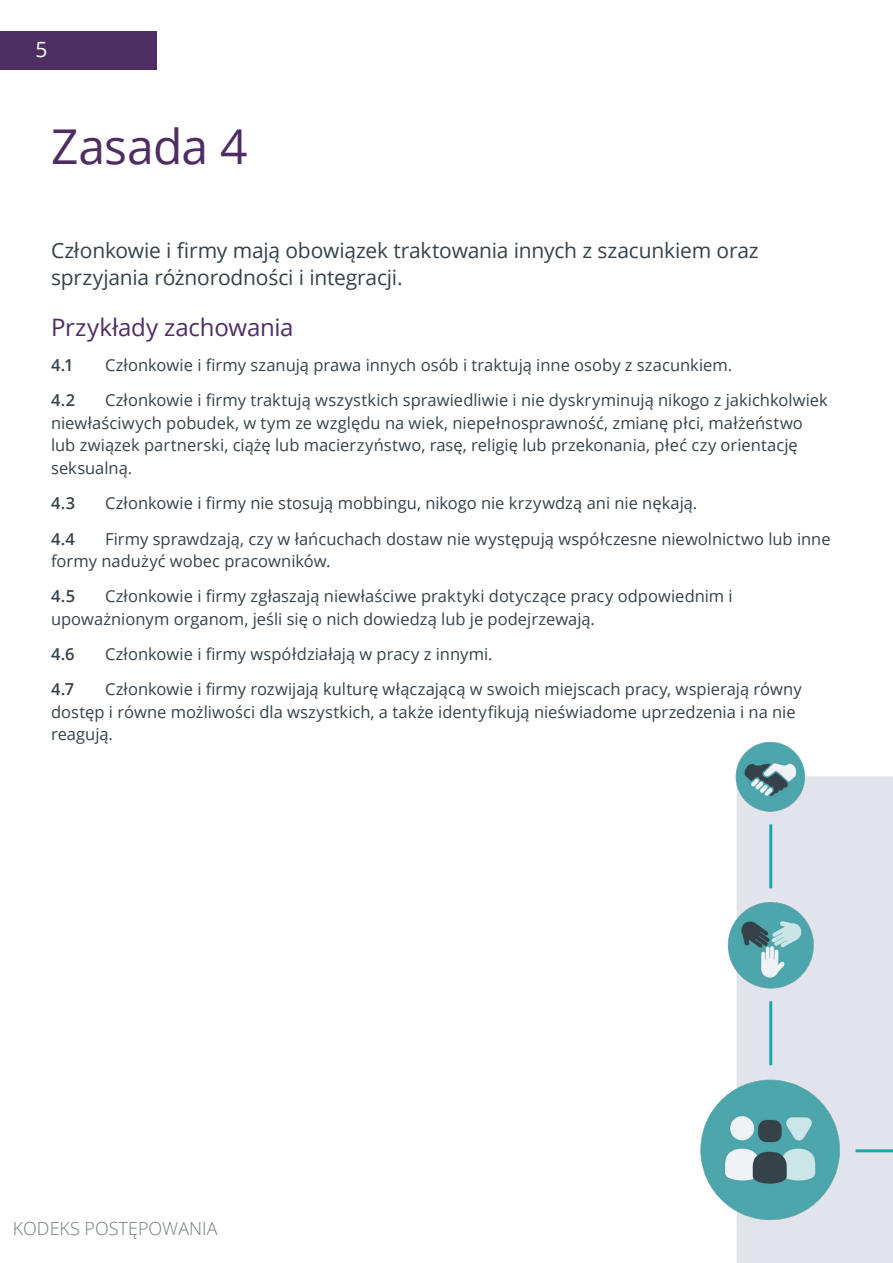
<style>
.page{position:relative;width:893px;height:1263px;background:#fff}
.page>*{position:absolute;margin:0;border:0;box-sizing:border-box;transform-origin:0 0}
.t1{font:48px "Open Sans";letter-spacing:-.015em;color:#4e2d63}
.t2{font:24px "Open Sans";letter-spacing:-.01em;color:#4e2d63}
.t3{font:21px/27px "Open Sans";letter-spacing:-.01em;color:#36424a}
.t4{font:300 18px "Open Sans";color:#727b80}
.t5{font:16.5px/22.5px "Open Sans";color:#36424a}
.t6{font:600 16.5px "Open Sans";color:#36424a}
.t7{font:13.5px "Open Sans";color:#fff}
.s1{font-size:21px}
</style>
<div class="page">
<div style="left:0;top:31px;width:157px;height:39px;background:#4e2d63"></div>
<div style="left:737px;top:777px;width:155px;height:485px;background:#e1e5eb"></div>
<div style="left:737px;top:776px;width:156px;height:487px;border:2px solid #e1e5eb"></div>
<img style="left:700px;top:1078px;width:140px;height:142px">
<hr style="left:769px;top:1001px;width:3px;height:64px;background:#1ba8ad">
<hr style="left:769px;top:824px;width:3px;height:64px;background:#1ba8ad">
<hr style="left:855px;top:1149px;width:38px;height:3px;background:#1ba8ad">
<img style="left:727px;top:901px;width:87px;height:87px">
<img style="left:736px;top:741px;width:70px;height:70px">
<p class="t7" style="left:35px;top:42px;width:14px">I P<span class="s1">5</span></p>
<h1 class="t1" style="left:51px;top:114px;width:198px">Zasada 4</h1>
<p class="t3" style="left:51px;top:237px;width:709px">Członkowie i firmy mają obowiązek traktowania innych z szacunkiem oraz sprzyjania różnorodności i integracji.</p>
<h2 class="t2" style="left:51px;top:311px;width:244px">Przykłady zachowania</h2>
<p class="t6" style="left:51px;top:354px;width:24px">4.1</p>
<p class="t5" style="left:105px;top:353px;width:629px">Członkowie i firmy szanują prawa innych osób i traktują inne osoby z szacunkiem.</p>
<p class="t6" style="left:51px;top:389px;width:26px">4.2</p>
<p class="t5" style="left:51px;top:389px;width:778px;text-indent:54px">Członkowie i firmy traktują wszystkich sprawiedliwie i nie dyskryminują nikogo z jakichkolwiek niewłaściwych pobudek, w tym ze względu na wiek, niepełnosprawność, zmianę płci, małżeństwo lub związek partnerski, ciążę lub macierzyństwo, rasę, religię lub przekonania, płeć czy orientację seksualną.</p>
<p class="t6" style="left:51px;top:492px;width:26px">4.3</p>
<p class="t5" style="left:105px;top:492px;width:594px">Członkowie i firmy nie stosują mobbingu, nikogo nie krzywdzą ani nie nękają.</p>
<p class="t6" style="left:51px;top:527px;width:25px">4.4</p>
<p class="t5" style="left:51px;top:527px;width:781px;text-indent:54px">Firmy sprawdzają, czy w łańcuchach dostaw nie występują współczesne niewolnictwo lub inne formy nadużyć wobec pracowników.</p>
<p class="t6" style="left:51px;top:585px;width:26px">4.5</p>
<p class="t5" style="left:51px;top:585px;width:683px;text-indent:54px">Członkowie i firmy zgłaszają niewłaściwe praktyki dotyczące pracy odpowiednim i upoważnionym organom, jeśli się o nich dowiedzą lub je podejrzewają.</p>
<p class="t6" style="left:51px;top:643px;width:25px">4.6</p>
<p class="t5" style="left:105px;top:642px;width:389px">Członkowie i firmy współdziałają w pracy z innymi.</p>
<p class="t6" style="left:51px;top:678px;width:25px">4.7</p>
<p class="t5" style="left:51px;top:678px;width:752px;text-indent:54px">Członkowie i firmy rozwijają kulturę włączającą w swoich miejscach pracy, wspierają równy dostęp i równe możliwości dla wszystkich, a także identyfikują nieświadome uprzedzenia i na nie reagują.</p>
<p class="t4" style="left:13px;top:1216px;width:206px">KODEKS POSTĘPOWANIA</p>
</div>
